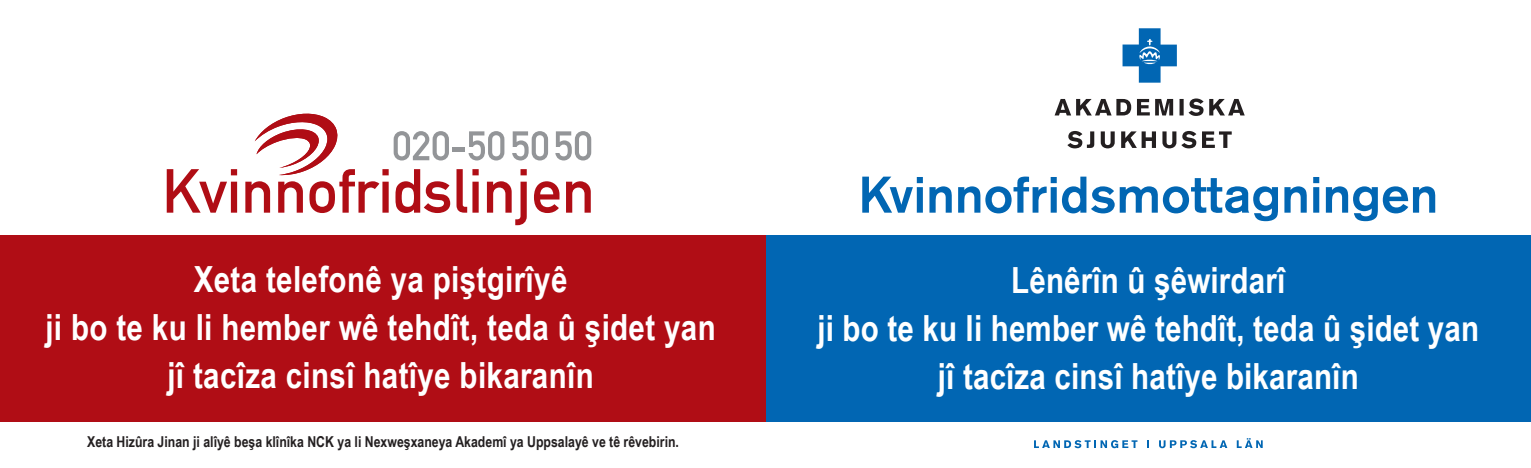
<style>
.page{position:relative;width:1531px;height:468px;background:#fff}
.page>*{position:absolute;margin:0;border:0;box-sizing:border-box;transform-origin:0 0}
.t1{font:500 51px "Akzidenz Grotesk BE";color:#0166b3}
.t2{font:700 36px/48px "Arial Narrow";letter-spacing:.01em;color:#fff;text-align:center}
.t3{font:700 15px "Arial Narrow";color:#231f20}
</style>
<div class="page">
<div style="left:765px;top:235px;width:766px;height:186px;background:#0166b3"></div>
<div style="left:0;top:235px;width:765px;height:186px;background:#b00d15"></div>
<svg style="left:1054px;top:99px;width:77px;height:16px"></svg>
<svg style="left:1137px;top:99px;width:12px;height:16px"></svg>
<svg style="left:1155px;top:99px;width:18px;height:16px"></svg>
<svg style="left:1179px;top:99px;width:4px;height:16px"></svg>
<svg style="left:1188px;top:98px;width:15px;height:18px"></svg>
<svg style="left:1209px;top:99px;width:35px;height:16px"></svg>
<svg style="left:1067px;top:131px;width:27px;height:17px"></svg>
<svg style="left:1100px;top:131px;width:14px;height:17px"></svg>
<svg style="left:1121px;top:131px;width:35px;height:17px"></svg>
<svg style="left:1162px;top:131px;width:34px;height:17px"></svg>
<svg style="left:1202px;top:131px;width:29px;height:17px"></svg>
<svg style="left:1122px;top:28px;width:55px;height:55px"></svg>
<svg style="left:1034px;top:440px;width:103px;height:8px"></svg>
<svg style="left:1147px;top:440px;width:2px;height:8px"></svg>
<svg style="left:1159px;top:440px;width:68px;height:8px"></svg>
<svg style="left:1236px;top:438px;width:26px;height:10px"></svg>
<svg style="left:167px;top:169px;width:70px;height:43px"></svg>
<svg style="left:245px;top:114px;width:134px;height:99px"></svg>
<div style="left:382px;top:181px;width:7px;height:31px;background:#b00d15"></div>
<div style="left:382px;top:169px;width:7px;height:6px;background:#b00d15"></div>
<svg style="left:395px;top:169px;width:55px;height:44px"></svg>
<svg style="left:456px;top:169px;width:11px;height:43px"></svg>
<div style="left:472px;top:181px;width:7px;height:31px;background:#b00d15"></div>
<div style="left:472px;top:169px;width:7px;height:6px;background:#b00d15"></div>
<svg style="left:487px;top:169px;width:40px;height:56px"></svg>
<svg style="left:534px;top:181px;width:25px;height:32px"></svg>
<svg style="left:566px;top:181px;width:25px;height:31px"></svg>
<svg style="left:394px;top:131px;width:55px;height:29px"></svg>
<hr style="left:453px;top:147px;width:12px;height:4px;background:#939598">
<svg style="left:468px;top:131px;width:36px;height:29px"></svg>
<svg style="left:512px;top:131px;width:36px;height:29px"></svg>
<svg style="left:555px;top:131px;width:36px;height:29px"></svg>
<h1 class="t1" style="left:858px;top:163px;width:582px">Kvinnofridsmottagningen</h1>
<p class="t2" style="left:45px;top:253px;width:672px">Xeta telefonê ya piştgirîyê<br>ji bo te ku li hember wê tehdît, teda û şidet yan jî tacîza cinsî hatîye bikaranîn</p>
<p class="t2" style="left:817px;top:254px;width:663px">Lênêrîn û şêwirdarî<br>ji bo te ku li hember wê tehdît, teda û şidet yan jî tacîza cinsî hatîye bikaranîn</p>
<p class="t3" style="left:87px;top:430px;width:593px">Xeta Hizûra Jinan ji alîyê beşa klînîka NCK ya li Nexweşxaneya Akademî ya Uppsalayê ve tê rêvebirin.</p>
</div>
